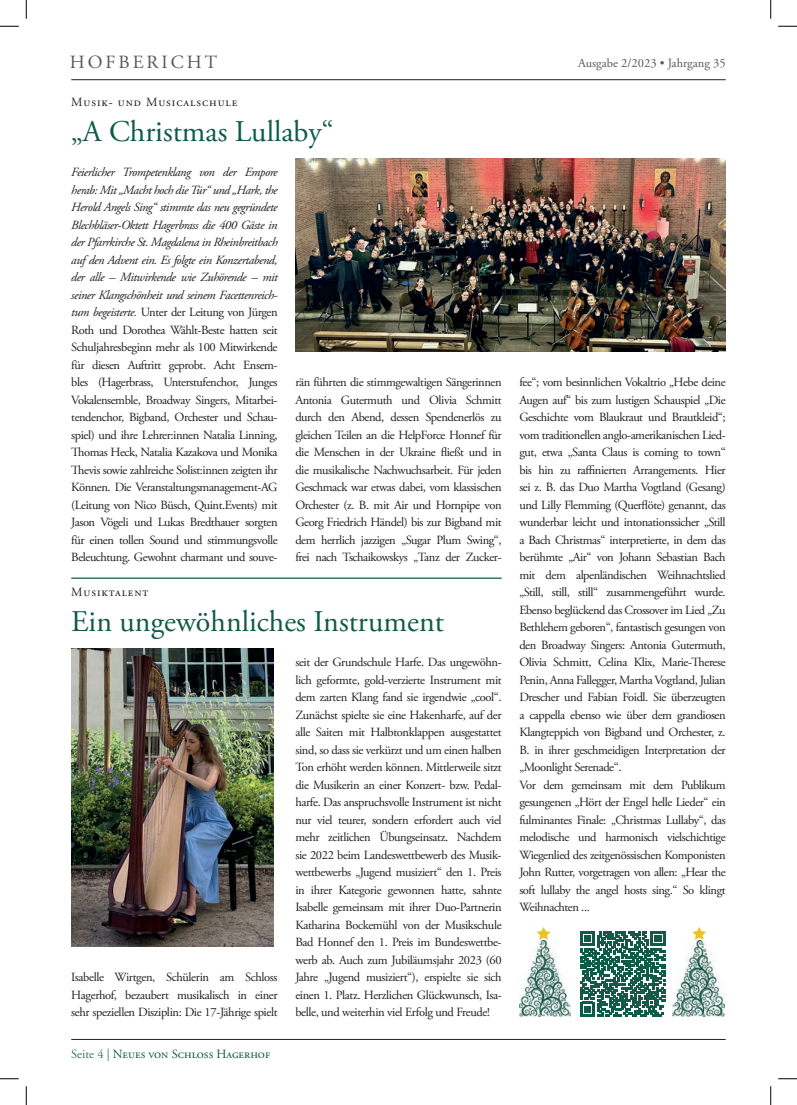
<style>
.page{position:relative;width:797px;height:1105px;background:#fff}
.page>*{position:absolute;margin:0;border:0;box-sizing:border-box;transform-origin:0 0}
.t1{font:30px "Adobe Garamond Pro";letter-spacing:-.005em;color:#105a48}
.t2{font:18.62px "Adobe Garamond Pro";letter-spacing:.16em;color:#57585a}
.t3{font:12.5px/17.5px "Adobe Garamond Pro";letter-spacing:-.045em;color:#231f20;text-align:justify}
.t4{font:12.5px "Adobe Garamond Pro";letter-spacing:.075em;color:#231f20}
.t5{font:12.5px "Adobe Garamond Pro";color:#105a48}
.t6{font:12.5px "Adobe Garamond Pro";color:#57585a}
.s1{font-style:italic}
.s2{color:#387364}
</style>
<div class="page">
<hr style="left:71px;top:1039px;width:654px;height:1px;background:#231f20">
<hr style="left:71px;top:578px;width:430px;height:1px;background:#105a48">
<hr style="left:71px;top:79px;width:654px;height:1px;background:#231f20">
<svg style="left:580px;top:931px;width:85px;height:85px"></svg>
<img style="left:519px;top:940px;width:52px;height:76px">
<img style="left:672px;top:940px;width:52px;height:76px">
<img style="left:295px;top:159px;width:430px;height:192px">
<img style="left:71px;top:649px;width:203px;height:297px">
<svg style="left:0;top:25px;width:19px;height:2px"></svg>
<svg style="left:778px;top:25px;width:19px;height:2px"></svg>
<svg style="left:0;top:1078px;width:19px;height:1px"></svg>
<svg style="left:778px;top:1078px;width:19px;height:1px"></svg>
<svg style="left:25px;top:0;width:2px;height:19px"></svg>
<svg style="left:25px;top:1086px;width:2px;height:19px"></svg>
<svg style="left:770px;top:0;width:1px;height:19px"></svg>
<svg style="left:770px;top:1086px;width:1px;height:19px"></svg>
<h2 class="t2" style="left:70px;top:51px;width:149px">HOFBERICHT</h2>
<p class="t6" style="left:578px;top:55px;width:149px">Ausgabe 2/2023 • Jahrgang 35</p>
<p class="t4" style="left:71px;top:95px;width:168px">Musik- und Musicalschule</p>
<h1 class="t1" style="left:71px;top:114px;width:264px">„A Christmas Lullaby“</h1>
<p class="t3" style="left:71px;top:164px;width:208px"><span class="s1">Feierlicher Trompetenklang von der Empore herab: Mit „Macht hoch die Tür“ und „Hark, the Herold Angels Sing“ stimmte das neu gegründete Blechbläser-Oktett Hagerbrass die 400 Gäste in der Pfarrkirche St. Magdalena in Rheinbreitbach auf den Advent ein. Es folgte ein Konzertabend, der alle – Mitwirkende wie Zuhörende – mit seiner Klangschönheit und seinem Facettenreich&shy;tum begeisterte.</span> Unter der Leitung von Jürgen Roth und Dorothea Wählt-Beste hatten seit Schuljahresbeginn mehr als 100 Mitwirkende für diesen Auftritt geprobt. Acht Ensem&shy;bles (Hagerbrass, Unterstufenchor, Junges Vokalensemble, Broadway Singers, Mitarbei&shy;tendenchor, Bigband, Orchester und Schau&shy;spiel) und ihre Lehrer:innen Natalia Linning, Thomas Heck, Natalia Kazakova und Monika Thevis sowie zahlreiche Solist:innen zeigten ihr Können. Die Veranstaltungsmanagement-AG (Leitung von Nico Büsch, Quint.Events) mit Jason Vögeli und Lukas Bredthauer sorgten für einen tollen Sound und stimmungsvolle Beleuchtung. Gewohnt charmant und souve-</p>
<p class="t3" style="left:295px;top:374px;width:208px">rän führten die stimmgewaltigen Sängerinnen Antonia Gutermuth und Olivia Schmitt durch den Abend, dessen Spendenerlös zu gleichen Teilen an die HelpForce Honnef für die Menschen in der Ukraine fließt und in die musikalische Nachwuchsarbeit. Für jeden Geschmack war etwas dabei, vom klassischen Orchester (z. B. mit Air und Hornpipe von Georg Friedrich Händel) bis zur Bigband mit dem herrlich jazzigen „Sugar Plum Swing“, frei nach Tschaikowskys „Tanz der Zucker-</p>
<p class="t3" style="left:519px;top:374px;width:208px;text-align:left">fee“; vom besinnlichen Vokaltrio „Hebe deine Augen auf“ bis zum lustigen Schauspiel „Die Geschichte vom Blaukraut und Brautkleid“; vom traditionellen anglo-amerikanischen Lied&shy;gut, etwa „Santa Claus is coming to town“ bis hin zu raffinierten Arrangements. Hier sei z. B. das Duo Martha Vogtland (Gesang) und Lilly Flemming (Querflöte) genannt, das wunderbar leicht und intonationssicher „Still a Bach Christmas“ interpretierte, in dem das berühmte „Air“ von Johann Sebastian Bach mit dem alpenländischen Weihnachtslied „Still, still, still“ zusammengeführt wurde.<br>Ebenso beglückend das Crossover im Lied „Zu Bethlehem geboren“, fantastisch gesungen von den Broadway Singers: Antonia Gutermuth, Olivia Schmitt, Celina Klix, Marie-Therese Penin, Anna Fallegger, Martha Vogtland, Julian Drescher und Fabian Foidl. Sie überzeugten a cappella ebenso wie über dem grandiosen Klangteppich von Bigband und Orchester, z.<br>B. in ihrer geschmeidigen Interpretation der „Moonlight Serenade“.<br>Vor dem gemeinsam mit dem Publikum gesungenen „Hört der Engel helle Lieder“ ein fulminantes Finale: „Christmas Lullaby“, das melodische und harmonisch vielschichtige Wiegenlied des zeitgenössischen Komponisten John Rutter, vorgetragen von allen: „Hear the soft lullaby the angel hosts sing.“ So klingt Weihnachten ...</p>
<p class="t4" style="left:71px;top:585px;width:79px">Musiktalent</p>
<h1 class="t1" style="left:71px;top:604px;width:374px">Ein ungewöhnliches Instrument</h1>
<p class="t3" style="left:295px;top:654px;width:208px">seit der Grundschule Harfe. Das ungewöhn&shy;lich geformte, gold-verzierte Instrument mit dem zarten Klang fand sie irgendwie „cool“.<br>Zunächst spielte sie eine Hakenharfe, auf der alle Saiten mit Halbtonklappen ausgestattet sind, so dass sie verkürzt und um einen halben Ton erhöht werden können. Mittlerweile sitzt die Musikerin an einer Konzert- bzw. Pedal&shy;harfe. Das anspruchsvolle Instrument ist nicht nur viel teurer, sondern erfordert auch viel mehr zeitlichen Übungseinsatz. Nachdem sie 2022 beim Landeswettbewerb des Musik&shy;wettbewerbs „Jugend musiziert“ den 1. Preis in ihrer Kategorie gewonnen hatte, sahnte Isabelle gemeinsam mit ihrer Duo-Partnerin Katharina Bockemühl von der Musikschule Bad Honnef den 1. Preis im Bundeswettbe&shy;werb ab. Auch zum Jubiläumsjahr 2023 (60<br>Jahre „Jugend musiziert“), erspielte sie sich einen 1. Platz. Herzlichen Glückwunsch, Isa&shy;belle, und weiterhin viel Erfolg und Freude!</p>
<p class="t3" style="left:71px;top:969px;width:208px">Isabelle Wirtgen, Schülerin am Schloss Hagerhof, bezaubert musikalisch in einer sehr speziellen Disziplin: Die 17-Jährige spielt</p>
<p class="t5" style="left:71px;top:1046px;width:200px"><span class="s2">Seite 4 |</span> Neues von Schloss Hagerhof</p>
</div>
